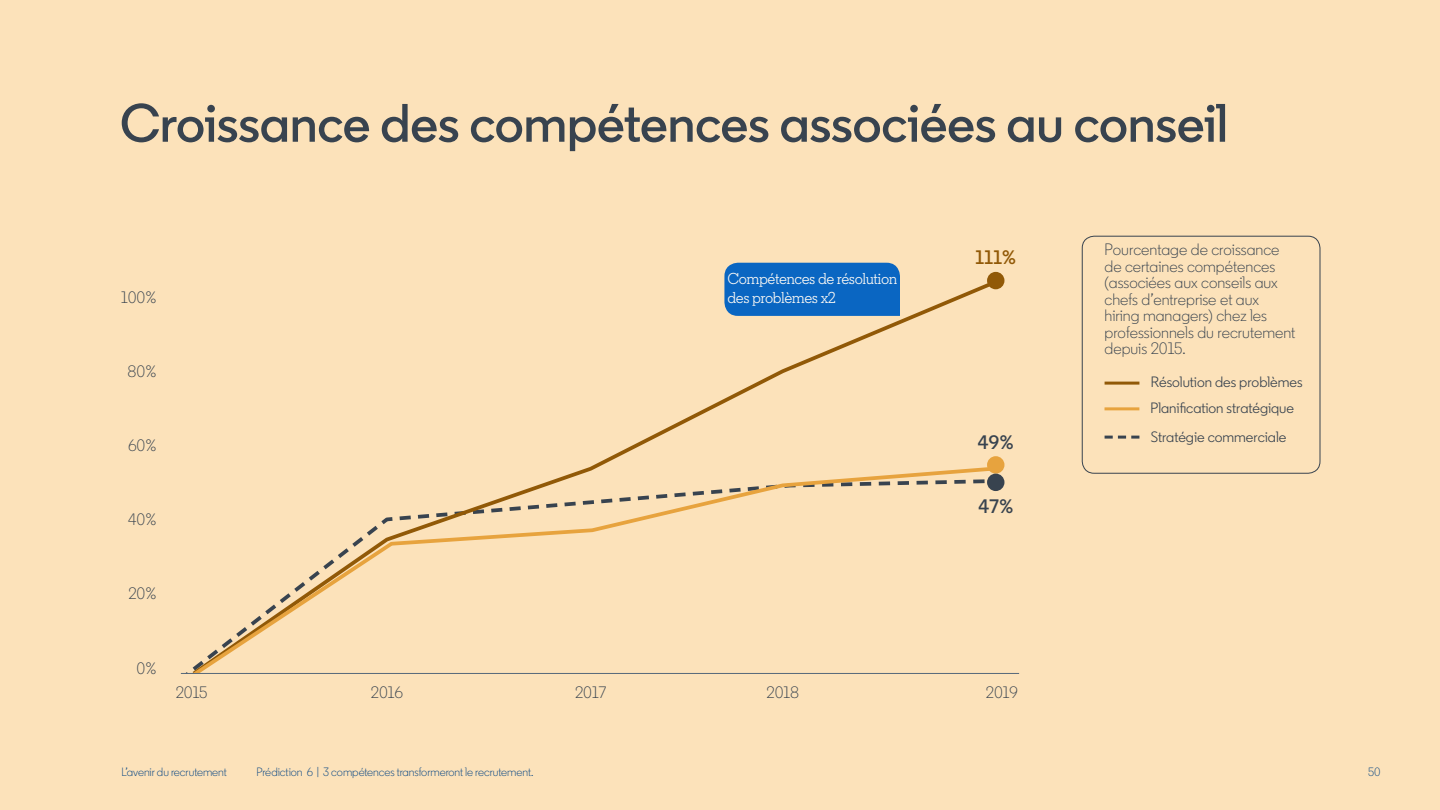
<style>
.page{position:relative;width:1440px;height:810px;background:#fce2ba}
.page>*{position:absolute;margin:0;border:0;box-sizing:border-box;transform-origin:0 0}
.t1{font:600 54px "Community";color:#38434f}
.t2{font:600 19.5px "Community";color:#38434f}
.t3{font:600 19.5px "Community";color:#915907}
.t4{font:300 16.5px/16.5px "Community";color:#38434f}
.t5{font:15.75px/18.8px "Community Slab";letter-spacing:-.03em;color:#fdfaf5}
.t6{font:15px/25.8px "Community";color:#38434f}
.t7{font:300 12px "Community";letter-spacing:-.005em;color:#004182}
</style>
<div class="page">
<svg style="left:596px;top:277px;width:406px;height:213px"></svg>
<svg style="left:185px;top:464px;width:815px;height:209px"></svg>
<hr style="left:181px;top:673px;width:838px;height:1px;background:#56687a">
<div style="left:724px;top:263px;width:176px;height:53px;background:#0a66c2"></div>
<div style="left:987px;top:272px;width:17px;height:17px;background:#915907;border-radius:50%"></div>
<div style="left:987px;top:456px;width:17px;height:18px;background:#e7a33e;border-radius:50%"></div>
<div style="left:987px;top:474px;width:17px;height:17px;background:#38434f;border-radius:50%"></div>
<hr style="left:1105px;top:382px;width:34px;height:3px;background:#915907">
<hr style="left:1105px;top:407px;width:34px;height:3px;background:#e7a33e">
<svg style="left:1105px;top:436px;width:34px;height:3px"></svg>
<div style="left:1082px;top:236px;width:238px;height:238px;border:1px solid #38434f;border-radius:12px"></div>
<h1 class="t1" style="left:120px;top:90px;width:1109px">Croissance des compétences associées au conseil</h1>
<p class="t4" style="left:121px;top:289px;width:37px">100%</p>
<p class="t4" style="left:128px;top:364px;width:30px">80%</p>
<p class="t4" style="left:128px;top:438px;width:30px">60%</p>
<p class="t4" style="left:128px;top:511px;width:30px">40%</p>
<p class="t4" style="left:128px;top:585px;width:30px">20%</p>
<p class="t5" style="left:728px;top:270px;width:171px">Compétences de résolution des problèmes x2</p>
<p class="t3" style="left:976px;top:246px;width:42px">111%</p>
<p class="t2" style="left:978px;top:430px;width:37px">49%</p>
<p class="t2" style="left:978px;top:494px;width:36px">47%</p>
<p class="t4" style="left:137px;top:660px;width:21px">0%</p>
<p class="t4" style="left:176px;top:684px;width:33px">2015</p>
<p class="t4" style="left:371px;top:684px;width:34px">2016</p>
<p class="t4" style="left:575px;top:684px;width:33px">2017</p>
<p class="t4" style="left:767px;top:684px;width:34px">2018</p>
<p class="t4" style="left:986px;top:684px;width:34px">2019</p>
<p class="t4" style="left:1105px;top:241px;width:192px">Pourcentage de croissance de certaines compétences (associées aux conseils aux chefs d’entreprise et aux hiring managers) chez les professionnels du recrutement depuis 2015.</p>
<p class="t6" style="left:1151px;top:369px;width:153px">Résolution des problèmes<br>Planification stratégique</p>
<p class="t6" style="left:1151px;top:424px;width:137px">Stratégie commerciale</p>
<p class="t7" style="left:122px;top:765px;width:107px">L’avenir du recrutement</p>
<p class="t7" style="left:256px;top:765px;width:278px">Prédiction 6 | 3 compétences transformeront le recrutement.</p>
<p class="t7" style="left:1368px;top:765px;width:14px">50</p>
</div>
